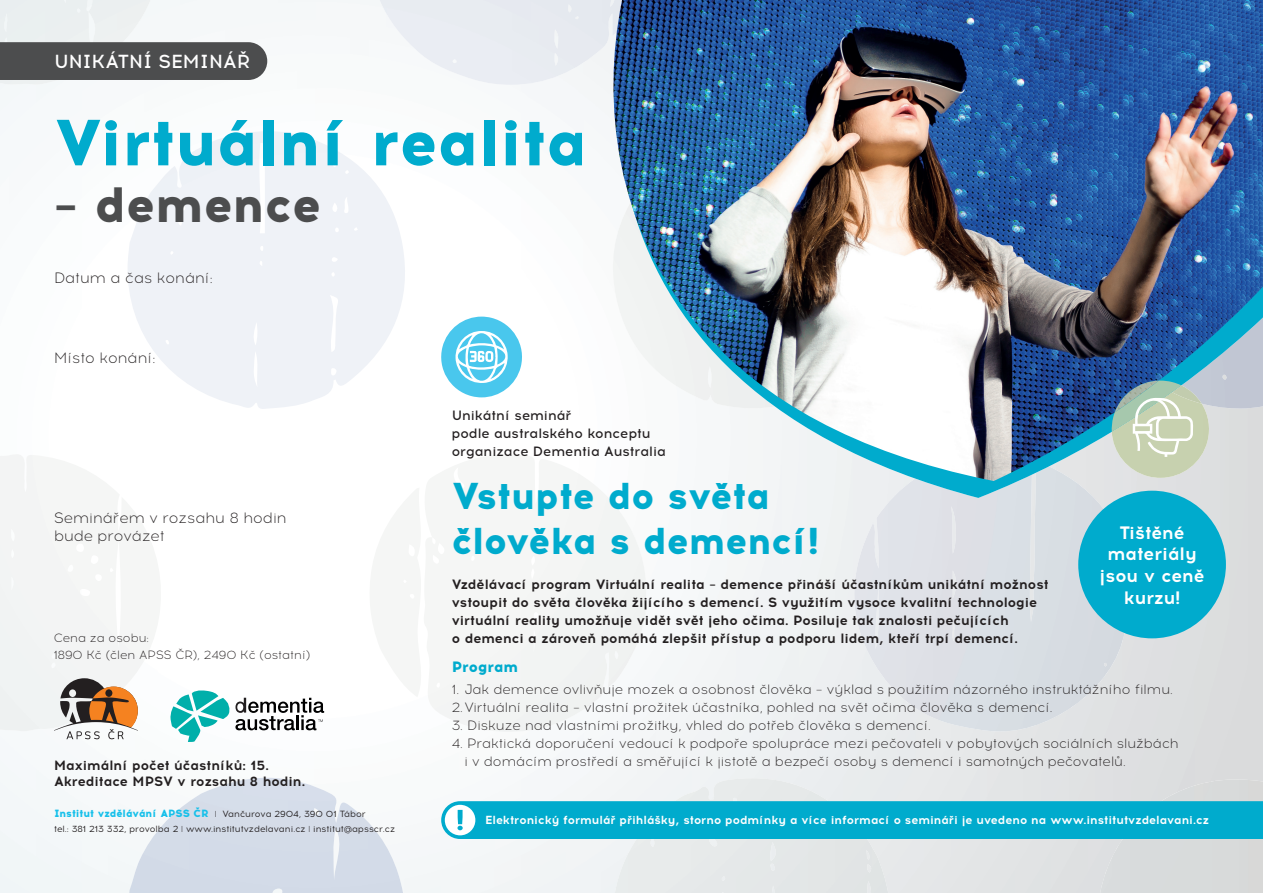
<style>
.page{position:relative;width:1263px;height:893px;background:#fff}
.page>*{position:absolute;margin:0;border:0;box-sizing:border-box;transform-origin:0 0}
.t1{font:800 64.95px "Acrom";color:#00abcd}
.t2{font:800 49.5px "Acrom";color:#4c4d4e}
.t3{font:800 37.35px/44.8px "Acrom";color:#00abcd}
.t4{font:500 18.9px "Acrom";color:#fff}
.t5{font:700 18px/21.6px "Acrom";color:#fff;text-align:center}
.t6{font:300 15px/18px "Acrom";color:#231f20}
.t7{font:800 15px "Acrom";color:#00abcd}
.t8{font:300 13.5px/18px "Acrom";color:#231f20}
.t9{font:700 13.5px/18px "Acrom";color:#231f20}
.t10{font:500 13.5px/18px "Acrom";color:#231f20}
.t11{font:300 12px/16.6px "Acrom";color:#231f20}
.t12{font:700 11.7px "Acrom";color:#fff}
.t13{font:800 10.5px "Acrom";color:#17c0ea}
.t14{font:9px "Acrom";color:#231f20}
.s1{font-family:"Myriad Pro";font-weight:300;font-size:9px;color:#231f20}
.s2{font-weight:400;font-size:9px;color:#231f20}
.s3{font-family:"Myriad Pro";font-weight:300}
</style>
<div class="page">
<div style="left:1157px;top:498px;width:53px;height:281px;background:#dddfe0"></div>
<img style="left:1133px;top:636px;width:25px;height:47px">
<img style="left:129px;top:778px;width:274px;height:115px">
<img style="left:849px;top:498px;width:284px;height:233px">
<div style="left:402px;top:498px;width:244px;height:234px;background:#f5f6f5"></div>
<div style="left:1100px;top:779px;width:163px;height:114px;background:#d8dbdb"></div>
<svg style="left:520px;top:0;width:743px;height:498px"></svg>
<img style="left:610px;top:0;width:644px;height:481px">
<div style="left:441px;top:801px;width:822px;height:38px;background:#00abcd"></div>
<div style="left:0;top:42px;width:267px;height:38px;background:#4c4d4e"></div>
<img style="left:1112px;top:392px;width:99px;height:86px">
<img style="left:1193px;top:385px;width:9px;height:19px">
<svg style="left:1111px;top:381px;width:82px;height:76px;background:#b7c8b8"></svg>
<img style="left:441px;top:317px;width:85px;height:80px">
<svg style="left:455px;top:331px;width:53px;height:53px"></svg>
<svg style="left:170px;top:689px;width:154px;height:53px"></svg>
<div style="left:1078px;top:491px;width:148px;height:147px;background:#00abcd;border-radius:50%"></div>
<svg style="left:54px;top:678px;width:84px;height:61px"></svg>
<h3 class="t4" style="left:54px;top:49px;width:198px">UNIKÁTNÍ SEMINÁŘ</h3>
<h1 class="t1" style="left:54px;top:94px;width:535px">Virtuální realita</h1>
<h2 class="t2" style="left:54px;top:168px;width:268px">– demence</h2>
<p class="t6" style="left:54px;top:269px;width:160px">Datum a čas konání:</p>
<p class="t6" style="left:54px;top:349px;width:103px">Místo konání:</p>
<p class="t6" style="left:54px;top:509px;width:234px">Seminářem v rozsahu 8 hodin bude provázet</p>
<p class="t11" style="left:54px;top:630px;width:258px">Cena za osobu:<br>1890 Kč (člen APSS ČR), 2490 Kč (ostatní)</p>
<p class="t9" style="left:54px;top:758px;width:253px;line-height:16.2px">Maximální počet účastníků: 15.<br>Akreditace MPSV v rozsahu 8 hodin.</p>
<p class="t13" style="left:54px;top:805px;width:313px">Institut vzdělávání APSS ČR <span class="s1">I</span> <span class="s2">Vančurova 2904, 390 01 Tábor</span></p>
<p class="t14" style="left:54px;top:823px;width:343px">tel.: 381 213 332, provolba 2 <span class="s3">I</span> www.institutvzdelavani.cz <span class="s3">I</span> institut@apsscr.cz</p>
<p class="t10" style="left:452px;top:407px;width:216px">Unikátní seminář<br>podle australského konceptu organizace Dementia Australia</p>
<h3 class="t3" style="left:452px;top:474px;width:368px">Vstupte do světa člověka s demencí!</h3>
<p class="t9" style="left:452px;top:575px;width:598px">Vzdělávací program Virtuální realita – demence přináší účastníkům unikátní možnost vstoupit do světa člověka žijícího s demencí. S využitím vysoce kvalitní technologie virtuální reality umožňuje vidět svět jeho očima. Posiluje tak znalosti pečujících<br>o demenci a zároveň pomáhá zlepšit přístup a podporu lidem, kteří trpí demencí.</p>
<p class="t7" style="left:452px;top:655px;width:68px">Program</p>
<h3 class="t5" style="left:1100px;top:522px;width:106px">Tištěné materiály jsou v ceně kurzu!</h3>
<p class="t8" style="left:452px;top:681px;width:723px">1. Jak demence ovlivňuje mozek a osobnost člověka – výklad s použitím názorného instruktážního filmu.</p>
<p class="t8" style="left:452px;top:699px;width:602px">2. Virtuální realita – vlastní prožitek účastníka, pohled na svět očima člověka s demencí.</p>
<p class="t8" style="left:452px;top:717px;width:481px">3. Diskuze nad vlastními prožitky, vhled do potřeb člověka s demencí.</p>
<p class="t8" style="left:464px;top:735px;width:716px;text-indent:-13px">4. Praktická doporučení vedoucí k podpoře spolupráce mezi pečovateli v pobytových sociálních službách i v domácím prostředí a směřující k jistotě a bezpečí osoby s demencí i samotných pečovatelů.</p>
<p class="t12" style="left:485px;top:812px;width:725px">Elektronický formulář přihlášky, storno podmínky a více informací o semináři je uvedeno na www.institutvzdelavani.cz</p>
</div>
